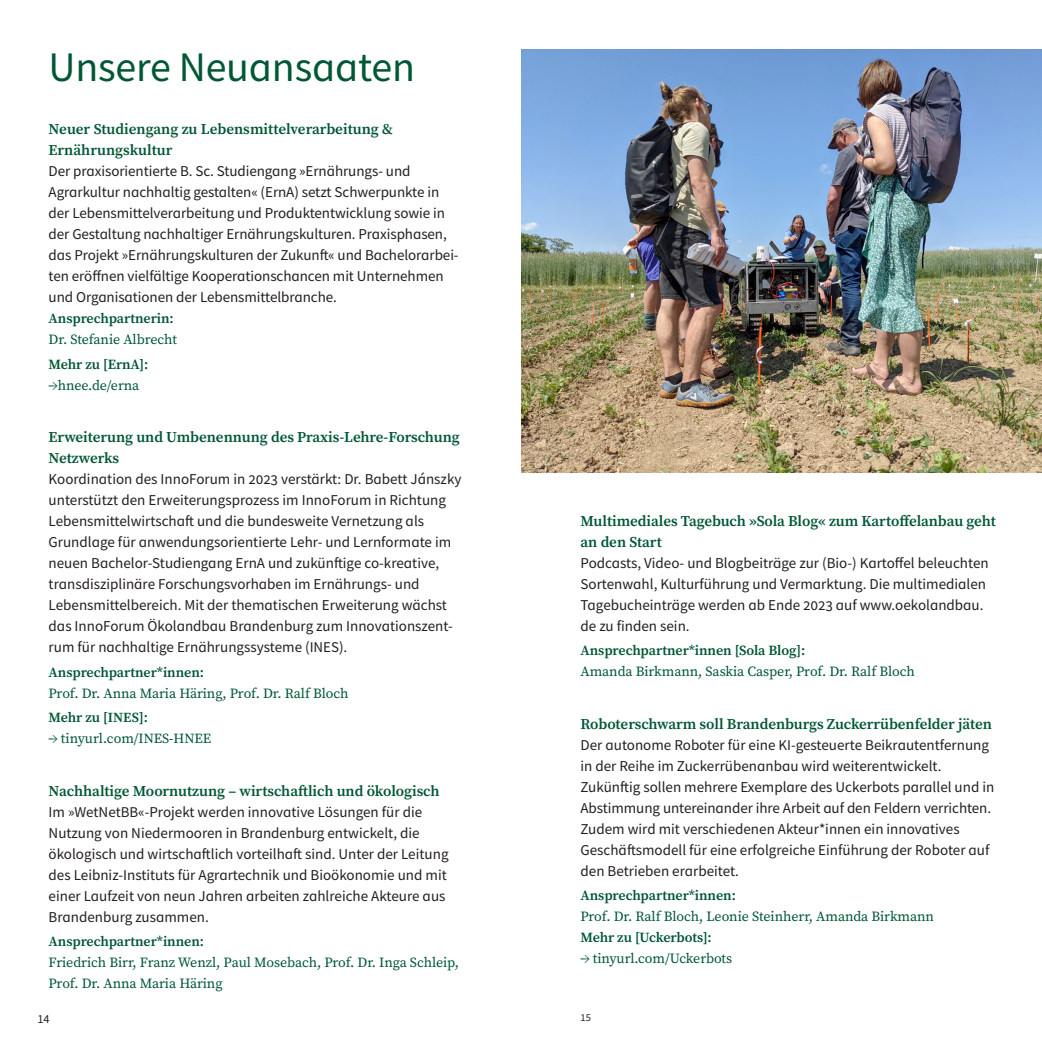
<style>
.page{position:relative;width:1042px;height:1042px;background:#fff}
.page>*{position:absolute;margin:0;border:0;box-sizing:border-box;transform-origin:0 0}
.t1{font:42px "Source Sans Pro";letter-spacing:-.005em;color:#005733}
.t2{font:15.05px/21px "Source Sans Pro";color:#231f20}
.t3{font:15.05px/21px "Source Serif Variable";letter-spacing:-.005em;color:#005733}
.t4{font:14px/24.5px "Source Serif Pro";letter-spacing:-.005em;color:#005733}
.t5{font:600 14px "Source Serif Pro";letter-spacing:-.005em;color:#005733}
.t6{font:12.25px "Source Sans Pro";color:#231f20}
.t7{font:10.5px "Source Sans Pro";color:#231f20}
.s1{font-size:14.88px}
.s2{font-weight:600}
.s3{font-weight:600;font-size:13.83px}
.s4{font-size:13.83px}
</style>
<div class="page">
<img style="left:521px;top:50px;width:521px;height:423px">
<h1 class="t1" style="left:49px;top:40px;width:368px">Unsere Neuansaaten</h1>
<p class="t3" style="left:49px;top:119px;width:346px">Neuer Studiengang zu Lebensmittelverarbeitung &amp;<br>Ernährungskultur</p>
<p class="t2" style="left:49px;top:161px;width:411px">Der praxisorientierte B. Sc. Studiengang »Ernährungs- und Agrarkultur nachhaltig gestalten« (ErnA) setzt Schwerpunkte in der Lebensmittelverarbeitung und Produktentwicklung sowie in der Gestaltung nachhaltiger Ernährungskulturen. Praxisphasen, das Projekt »Ernährungskulturen der Zukunft« und Bachelorarbei&shy;ten eröffnen vielfältige Kooperationschancen mit Unternehmen und Organisationen der Lebensmittelbranche.</p>
<p class="t5" style="left:49px;top:309px;width:127px">Ansprechpartnerin:</p>
<p class="t4" style="left:49px;top:327px;width:130px">Dr. Stefanie Albrecht</p>
<p class="t5" style="left:49px;top:354px;width:101px">Mehr zu [ErnA]:</p>
<p class="t4" style="left:49px;top:373px;width:92px">→hnee.de/erna</p>
<p class="t3" style="left:49px;top:427px;width:413px">Erweiterung und Umbenennung des Praxis-Lehre-Forschung<br>Netzwerks</p>
<p class="t2" style="left:49px;top:469px;width:414px">Koordination des InnoForum in 2023 verstärkt: Dr. Babett Jánszky unterstützt den Erweiterungsprozess im InnoForum in Richtung Lebensmittelwirtschaft und die bundesweite Vernetzung als Grundlage für anwendungsorientierte Lehr- und Lernformate im neuen Bachelor-Studiengang ErnA und zukünftige co-kreative, transdisziplinäre Forschungsvorhaben im Ernährungs- und Lebensmittelbereich. Mit der thematischen Erweiterung wächst das InnoForum Ökolandbau Brandenburg zum Innovationszent&shy;rum für nachhaltige Ernährungssysteme (<span class="s1">INES</span>).</p>
<p class="t5" style="left:49px;top:662px;width:157px">Ansprechpartner*innen:</p>
<p class="t4" style="left:49px;top:681px;width:301px">Prof. Dr. Anna Maria Häring, Prof. Dr. Ralf Bloch<br><span class="s2">Mehr zu [</span><span class="s3">INES</span><span class="s2">]:</span></p>
<p class="t4" style="left:49px;top:726px;width:164px">→ tinyurl.com/<span class="s4">INES</span>-<span class="s4">HNEE</span></p>
<p class="t3" style="left:49px;top:780px;width:392px">Nachhaltige Moornutzung – wirtschaftlich und ökologisch</p>
<p class="t2" style="left:49px;top:801px;width:401px">Im »WetNet<span class="s1">BB</span>«-Projekt werden innovative Lösungen für die Nutzung von Niedermooren in Brandenburg entwickelt, die ökologisch und wirtschaftlich vorteilhaft sind. Unter der Leitung des Leibniz-Instituts für Agrartechnik und Bioökonomie und mit einer Laufzeit von neun Jahren arbeiten zahlreiche Akteure aus Brandenburg zusammen.</p>
<p class="t5" style="left:49px;top:932px;width:157px">Ansprechpartner*innen:</p>
<p class="t4" style="left:49px;top:952px;width:412px;line-height:21px">Friedrich Birr, Franz Wenzl, Paul Mosebach, Prof. Dr. Inga Schleip,<br>Prof. Dr. Anna Maria Häring</p>
<p class="t3" style="left:580px;top:510px;width:417px">Multimediales Tagebuch »Sola Blog« zum Kartoffelanbau geht an den Start</p>
<p class="t2" style="left:580px;top:552px;width:410px">Podcasts, Video- und Blogbeiträge zur (Bio-) Kartoffel beleuchten Sortenwahl, Kulturführung und Vermarktung. Die multimedialen Tagebucheinträge werden ab Ende 2023 auf www.oekolandbau. de zu finden sein.</p>
<p class="t5" style="left:580px;top:641px;width:226px">Ansprechpartner*innen [Sola Blog]:</p>
<p class="t4" style="left:580px;top:659px;width:336px">Amanda Birkmann, Saskia Casper, Prof. Dr. Ralf Bloch</p>
<p class="t3" style="left:580px;top:713px;width:413px">Roboterschwarm soll Brandenburgs Zuckerrübenfelder jäten</p>
<p class="t2" style="left:580px;top:734px;width:415px">Der autonome Roboter für eine <span class="s1">KI</span>-gesteuerte Beikrautentfernung in der Reihe im Zuckerrübenanbau wird weiterentwickelt.<br>Zukünftig sollen mehrere Exemplare des Uckerbots parallel und in Abstimmung untereinander ihre Arbeit auf den Feldern verrichten.<br>Zudem wird mit verschiedenen Akteur*innen ein innovatives Geschäftsmodell für eine erfolgreiche Einführung der Roboter auf den Betrieben erarbeitet.</p>
<p class="t5" style="left:580px;top:886px;width:157px">Ansprechpartner*innen:</p>
<p class="t4" style="left:580px;top:904px;width:355px">Prof. Dr. Ralf Bloch, Leonie Steinherr, Amanda Birkmann</p>
<p class="t5" style="left:580px;top:928px;width:133px">Mehr zu [Uckerbots]:</p>
<p class="t4" style="left:580px;top:946px;width:153px">→ tinyurl.com/Uckerbots</p>
<p class="t6" style="left:37px;top:1011px;width:14px">14</p>
<p class="t7" style="left:580px;top:1011px;width:12px">15</p>
</div>
